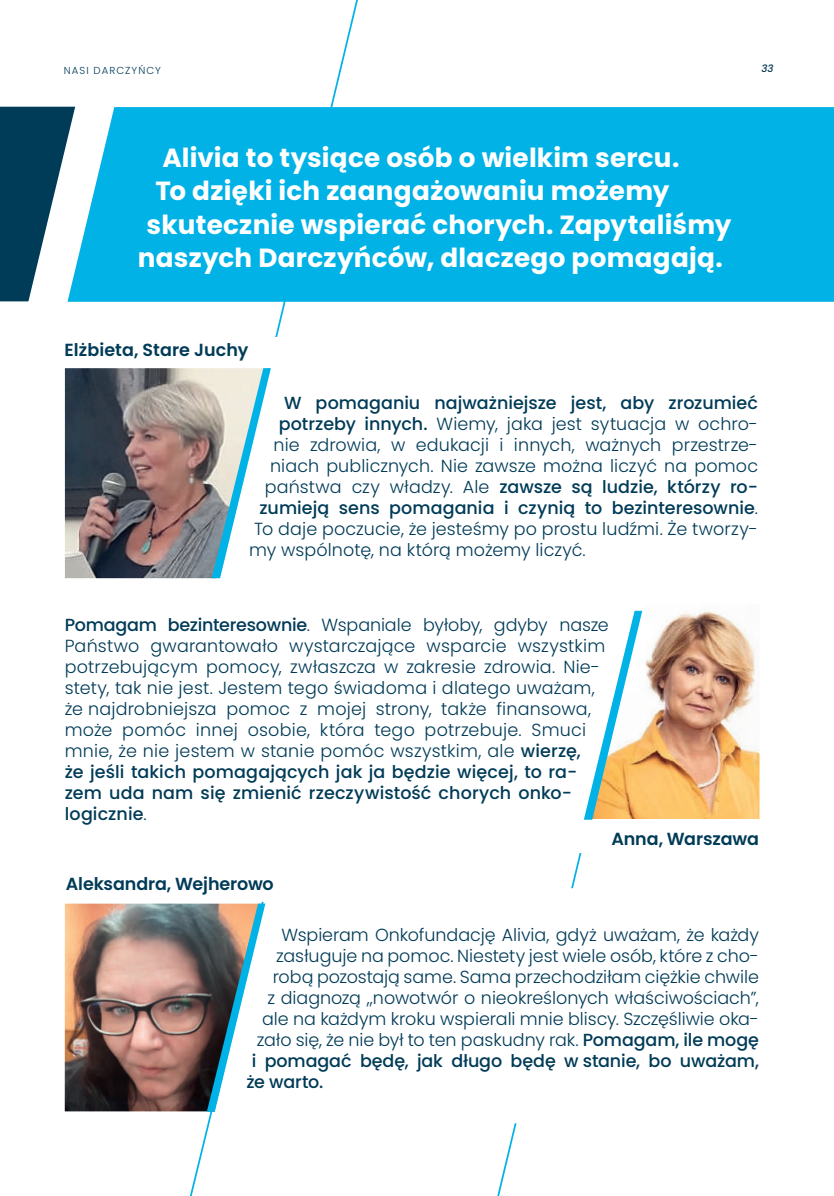
<style>
.page{position:relative;width:834px;height:1196px;background:#fff}
.page>*{position:absolute;margin:0;border:0;box-sizing:border-box;transform-origin:0 0}
.t1{font:700 26.25px "Poppins";letter-spacing:.01em;color:#fff}
.t2{font:300 17.5px/21px "Poppins";color:#003b57}
.t3{font:500 17.5px "Poppins";color:#003b57}
.t4{font:600 17.5px "Poppins";letter-spacing:-.005em;color:#003b57}
.t5{font:300 10.15px "Poppins";letter-spacing:.1em;color:#003b57}
.t6{font:italic 500 10.15px "Poppins";color:#003b57}
.s1{font-weight:500}
.s2{font-weight:300}
</style>
<div class="page">
<div style="left:67px;top:107px;width:766px;height:195px;background:#00b2e6"></div>
<svg style="left:0;top:107px;width:75px;height:194px"></svg>
<img style="left:634px;top:609px;width:125px;height:210px">
<div style="left:460px;top:818px;width:298px;height:34px;background:#fff"></div>
<svg style="left:584px;top:611px;width:58px;height:208px"></svg>
<img style="left:65px;top:368px;width:147px;height:210px">
<svg style="left:212px;top:368px;width:59px;height:210px"></svg>
<img style="left:64px;top:901px;width:201px;height:295px">
<p class="t5" style="left:64px;top:65px;width:99px">NASI DARCZYŃCY</p>
<h1 class="t1" style="left:162px;top:143px;width:518px">Alivia to tysiące osób o wielkim sercu.</h1>
<h1 class="t1" style="left:155px;top:176px;width:515px">To dzięki ich zaangażowaniu możemy</h1>
<h1 class="t1" style="left:147px;top:209px;width:586px">skutecznie wspierać chorych. Zapytaliśmy</h1>
<h1 class="t1" style="left:138px;top:242px;width:586px">naszych Darczyńców, dlaczego pomagają.</h1>
<p class="t4" style="left:64px;top:339px;width:185px">Elżbieta, Stare Juchy</p>
<p class="t6" style="left:761px;top:62px;width:14px">33</p>
<p class="t3" style="left:284px;top:392px;width:475px">W pomaganiu najważniejsze jest, aby zrozumieć</p>
<p class="t2" style="left:279px;top:413px;width:480px"><span class="s1">potrzeby innych.</span> Wiemy, jaka jest sytuacja w ochro-</p>
<p class="t2" style="left:273px;top:434px;width:486px">nie zdrowia, w edukacji i innych, ważnych przestrze-</p>
<p class="t2" style="left:270px;top:455px;width:489px">niach publicznych. Nie zawsze można liczyć na pomoc</p>
<p class="t3" style="left:265px;top:476px;width:494px"><span class="s2">państwa czy władzy. Ale</span> zawsze są ludzie, którzy ro-</p>
<p class="t3" style="left:259px;top:497px;width:500px">zumieją sens pomagania i czynią to bezinteresownie<span class="s2">.</span></p>
<p class="t2" style="left:254px;top:518px;width:505px">To daje poczucie, że jesteśmy po prostu ludźmi. Że tworzy-</p>
<p class="t2" style="left:249px;top:539px;width:338px">my wspólnotę, na którą możemy liczyć.</p>
<p class="t2" style="left:65px;top:614px;width:545px"><span class="s1">Pomagam bezinteresownie</span>. Wspaniale byłoby, gdyby nasze Państwo gwarantowało wystarczające wsparcie wszystkim potrzebującym pomocy, zwłaszcza w zakresie zdrowia. Nie&shy;stety, tak nie jest. Jestem tego świadoma i dlatego uważam, że najdrobniejsza pomoc z mojej strony, także finansowa, może pomóc innej osobie, która tego potrzebuje. Smuci mnie, że nie jestem w stanie pomóc wszystkim, ale <span class="s1">wierzę,<br>że jeśli takich pomagających jak ja będzie więcej, to ra&shy;zem uda nam się zmienić rzeczywistość chorych onko&shy;logicznie</span>.</p>
<p class="t4" style="left:66px;top:873px;width:209px">Aleksandra, Wejherowo</p>
<p class="t4" style="left:611px;top:828px;width:149px">Anna, Warszawa</p>
<p class="t2" style="left:281px;top:924px;width:479px">Wspieram Onkofundację Alivia, gdyż uważam, że każdy</p>
<p class="t2" style="left:276px;top:945px;width:484px">zasługuje na pomoc. Niestety jest wiele osób, które z cho-</p>
<p class="t2" style="left:273px;top:966px;width:487px">robą pozostają same. Sama przechodziłam ciężkie chwile</p>
<p class="t2" style="left:267px;top:987px;width:493px">z diagnozą „nowotwór o nieokreślonych właściwościach”,</p>
<p class="t2" style="left:262px;top:1008px;width:498px">ale na każdym kroku wspierali mnie bliscy. Szczęśliwie oka-</p>
<p class="t2" style="left:257px;top:1029px;width:503px">zało się, że nie był to ten paskudny rak. <span class="s1">Pomagam, ile mogę</span></p>
<p class="t3" style="left:252px;top:1051px;width:508px">i pomagać będę, jak długo będę w stanie, bo uważam,</p>
<p class="t3" style="left:246px;top:1072px;width:78px">że warto.</p>
</div>
